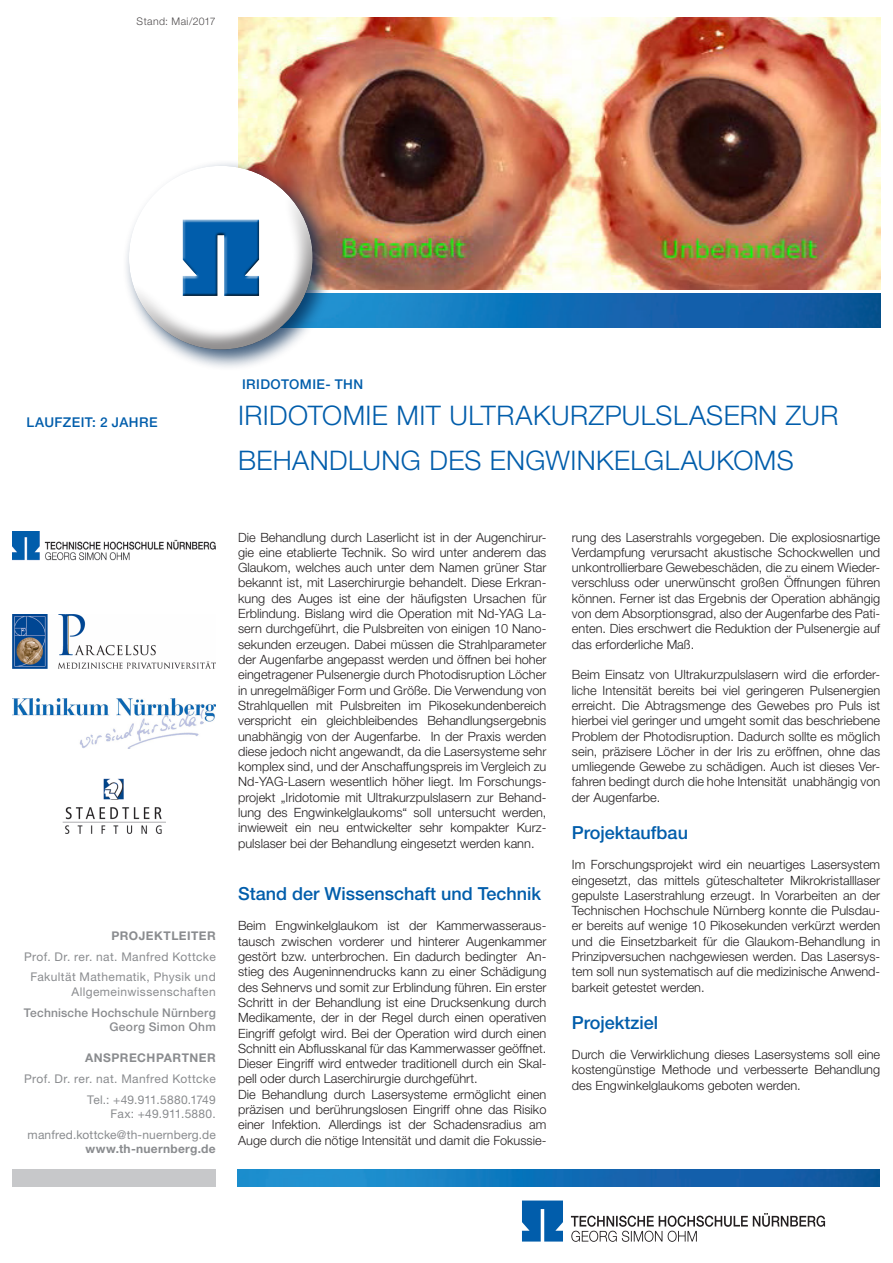
<style>
.page{position:relative;width:893px;height:1263px;background:#fff}
.page>*{position:absolute;margin:0;border:0;box-sizing:border-box;transform-origin:0 0}
.t1{font:300 27px/45px "Helvetica Neue LT";letter-spacing:.015em;color:#015dab}
.t2{font:500 18px "Helvetica Neue LT";color:#015dab}
.t3{font:500 13.5px "Helvetica Neue LT";letter-spacing:.03em;color:#015dab}
.t4{font:300 12.75px/15.3px "Helvetica Neue LT";color:#231f20;text-align:justify}
.t5{font:12px/14.4px "Helvetica Neue LT";letter-spacing:.03em;color:#8a8c8f;text-align:right}
.t6{font:12px/14.4px "Helvetica Neue LT";letter-spacing:.01em;color:#8a8c8f;text-align:right}
.t7{font:500 12px/14.4px "Helvetica Neue LT";letter-spacing:.015em;color:#8a8c8f;text-align:right}
.t8{font:700 12px "Helvetica Neue LT";letter-spacing:.04em;color:#8a8c8f}
.t9{font:300 10.5px "Helvetica Neue LT";letter-spacing:.04em;color:#231f20}
.s1{font-weight:700}
</style>
<div class="page">
<img style="left:334px;top:293px;width:546px;height:34px">
<img style="left:238px;top:17px;width:642px;height:272px">
<div style="left:13px;top:1169px;width:203px;height:17px;background:#c7c8ca"></div>
<img style="left:13px;top:531px;width:203px;height:29px">
<img style="left:13px;top:614px;width:203px;height:55px">
<img style="left:13px;top:699px;width:203px;height:49px">
<img style="left:237px;top:1169px;width:642px;height:17px">
<div style="left:123px;top:160px;width:211px;height:211px;background:#002751;opacity:.75"></div>
<div style="left:129px;top:166px;width:184px;height:184px;background:#fff;border-radius:50%"></div>
<div style="left:129px;top:192px;width:184px;height:159px;background:#231f20;opacity:.5"></div>
<div style="left:181px;top:219px;width:78px;height:78px;background:#231f20;opacity:.75"></div>
<svg style="left:571px;top:1213px;width:254px;height:29px"></svg>
<svg style="left:522px;top:1200px;width:41px;height:41px;background:#1f70b4"></svg>
<img style="left:63px;top:779px;width:103px;height:54px">
<p class="t9" style="left:137px;top:15px;width:81px">Stand: Mai/2017</p>
<p class="t3" style="left:27px;top:414px;width:132px">LAUFZEIT: 2 JAHRE</p>
<p class="t3" style="left:242px;top:376px;width:123px">IRIDOTOMIE- THN</p>
<p class="t1" style="left:238px;top:392px;width:602px">IRIDOTOMIE MIT ULTRAKURZPULSLASERN ZUR<br>BEHANDLUNG DES ENGWINKELGLAUKOMS</p>
<p class="t8" style="left:112px;top:928px;width:106px">PROJEKTLEITER</p>
<p class="t5" style="left:24px;top:949px;width:193px">Prof. Dr. rer. nat. Manfred Kottcke</p>
<p class="t5" style="left:30px;top:970px;width:187px">Fakultät Mathematik, Physik und<br>Allgemeinwissenschaften</p>
<p class="t7" style="left:24px;top:1005px;width:193px">Technische Hochschule Nürnberg<br>Georg Simon Ohm</p>
<p class="t8" style="left:85px;top:1051px;width:132px">ANSPRECHPARTNER</p>
<p class="t5" style="left:24px;top:1071px;width:193px">Prof. Dr. rer. nat. Manfred Kottcke</p>
<p class="t5" style="left:87px;top:1092px;width:130px">Tel.: +49.911.5880.1749<br>Fax: +49.911.5880.</p>
<p class="t6" style="left:28px;top:1127px;width:190px">manfred.kottcke@th-nuernberg.de <span class="s1">www.th-nuernberg.de</span></p>
<p class="t4" style="left:238px;top:529px;width:310px">Die Behandlung durch Laserlicht ist in der Augenchirur&shy;gie eine etablierte Technik. So wird unter anderem das Glaukom, welches auch unter dem Namen grüner Star bekannt ist, mit Laserchirurgie behandelt. Diese Erkran&shy;kung des Auges ist eine der häufigsten Ursachen für Erblindung. Bislang wird die Operation mit Nd-YAG La&shy;sern durchgeführt, die Pulsbreiten von einigen 10 Nano&shy;sekunden erzeugen. Dabei müssen die Strahlparameter der Augenfarbe angepasst werden und öffnen bei hoher eingetragener Pulsenergie durch Photodisruption Löcher in unregelmäßiger Form und Größe. Die Verwendung von Strahlquellen mit Pulsbreiten im Pikosekundenbereich verspricht ein gleichbleibendes Behandlungsergebnis unabhängig von der Augenfarbe. In der Praxis werden diese jedoch nicht angewandt, da die Lasersysteme sehr komplex sind, und der Anschaffungspreis im Vergleich zu Nd-YAG-Lasern wesentlich höher liegt. Im Forschungs&shy;projekt „Iridotomie mit Ultrakurzpulslasern zur Behand&shy;lung des Engwinkelglaukoms“ soll untersucht werden, inwieweit ein neu entwickelter sehr kompakter Kurz&shy;pulslaser bei der Behandlung eingesetzt werden kann.</p>
<p class="t2" style="left:238px;top:883px;width:305px">Stand der Wissenschaft und Technik</p>
<p class="t4" style="left:238px;top:918px;width:310px">Beim Engwinkelglaukom ist der Kammerwasseraus&shy;tausch zwischen vorderer und hinterer Augenkammer gestört bzw. unterbrochen. Ein dadurch bedingter An&shy;stieg des Augeninnendrucks kann zu einer Schädigung des Sehnervs und somit zur Erblindung führen. Ein erster Schritt in der Behandlung ist eine Drucksenkung durch Medikamente, der in der Regel durch einen operativen Eingriff gefolgt wird. Bei der Operation wird durch einen Schnitt ein Abflusskanal für das Kammerwasser geöffnet.<br>Dieser Eingriff wird entweder traditionell durch ein Skal&shy;pell oder durch Laserchirurgie durchgeführt.</p>
<p class="t4" style="left:238px;top:1086px;width:310px">Die Behandlung durch Lasersysteme ermöglicht einen präzisen und berührungslosen Eingriff ohne das Risiko einer Infektion. Allerdings ist der Schadensradius am Auge durch die nötige Intensität und damit die Fokussie-</p>
<p class="t4" style="left:572px;top:529px;width:310px">rung des Laserstrahls vorgegeben. Die explosiosnartige Verdampfung verursacht akustische Schockwellen und unkontrollierbare Gewebeschäden, die zu einem Wieder&shy;verschluss oder unerwünscht großen Öffnungen führen können. Ferner ist das Ergebnis der Operation abhängig von dem Absorptionsgrad, also der Augenfarbe des Pati&shy;enten. Dies erschwert die Reduktion der Pulsenergie auf das erforderliche Maß.</p>
<p class="t4" style="left:572px;top:667px;width:310px">Beim Einsatz von Ultrakurzpulslasern wird die erforder&shy;liche Intensität bereits bei viel geringeren Pulsenergien erreicht. Die Abtragsmenge des Gewebes pro Puls ist hierbei viel geringer und umgeht somit das beschriebene Problem der Photodisruption. Dadurch sollte es möglich sein, präzisere Löcher in der Iris zu eröffnen, ohne das umliegende Gewebe zu schädigen. Auch ist dieses Ver&shy;fahren bedingt durch die hohe Intensität unabhängig von der Augenfarbe.</p>
<p class="t2" style="left:572px;top:821px;width:118px">Projektaufbau</p>
<p class="t4" style="left:572px;top:857px;width:310px">Im Forschungsprojekt wird ein neuartiges Lasersystem eingesetzt, das mittels güteschalteter Mikrokristalllaser gepulste Laserstrahlung erzeugt. In Vorarbeiten an der Technischen Hochschule Nürnberg konnte die Pulsdau&shy;er bereits auf wenige 10 Pikosekunden verkürzt werden und die Einsetzbarkeit für die Glaukom-Behandlung in Prinzipversuchen nachgewiesen werden. Das Lasersys&shy;tem soll nun systematisch auf die medizinische Anwend&shy;barkeit getestet werden.</p>
<p class="t2" style="left:572px;top:1011px;width:88px">Projektziel</p>
<p class="t4" style="left:572px;top:1047px;width:310px">Durch die Verwirklichung dieses Lasersystems soll eine kostengünstige Methode und verbesserte Behandlung des Engwinkelglaukoms geboten werden.</p>
</div>
